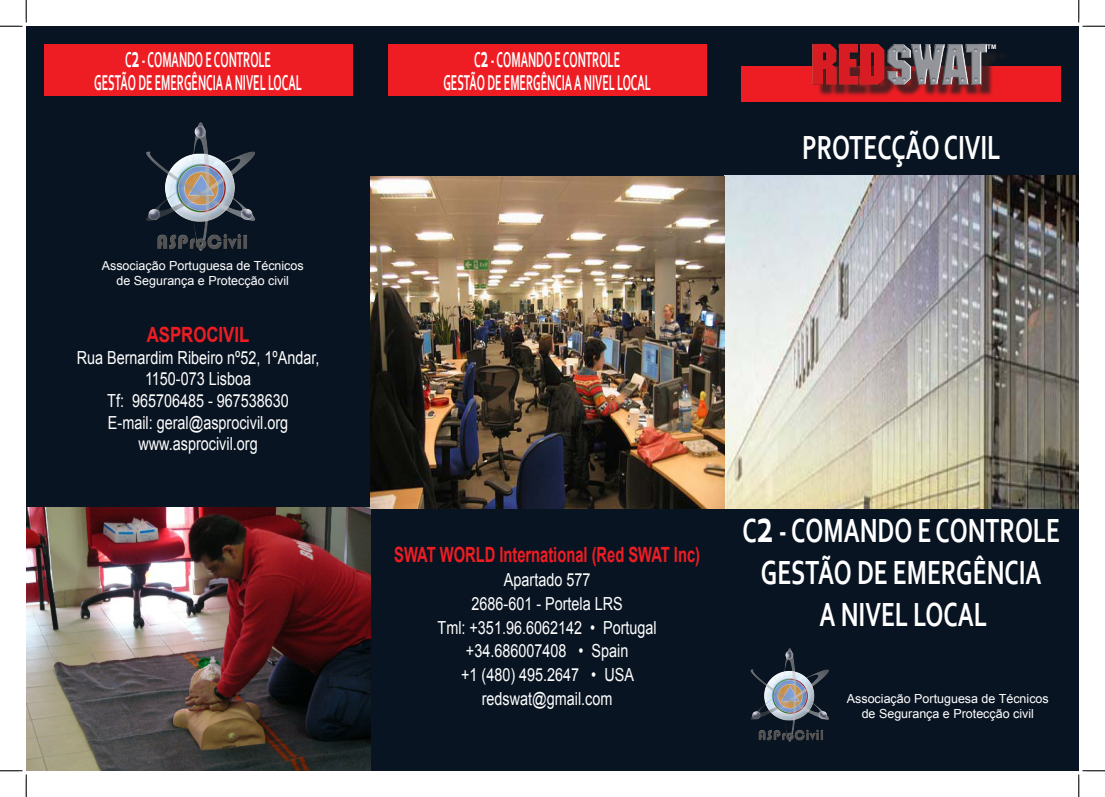
<style>
.page{position:relative;width:1105px;height:797px;background:#fff}
.page>*{position:absolute;margin:0;border:0;box-sizing:border-box;transform-origin:0 0}
.t1{font:700 35px "Corbel";color:#fff;scale:.7 1}
.t2{font:700 22.5px "Corbel";color:#fff;scale:.5 1}
.t3{font:700 21px "Arial";color:#ee1d23;scale:.7 1}
.t4{font:700 21px "Arial";color:#ee1d23;scale:.8 1}
.t5{font:18px "Arial";color:#fff;scale:.8 1}
.t6{font:12.5px "Arial";color:#fff}
.t7{font:700 6.25px "Arial";color:#fff}
.s1{font-size:31.25px}
.s2{font-size:48.75px}
</style>
<div class="page">
<div style="left:26px;top:26px;width:1053px;height:744px;background:#091422"></div>
<img style="left:724px;top:176px;width:355px;height:332px">
<img style="left:26px;top:508px;width:344px;height:262px">
<div style="left:742px;top:66px;width:319px;height:35px;background:#ee1d23"></div>
<div style="left:817px;top:49px;width:209px;height:55px;background:#231f20;opacity:.75"></div>
<img style="left:812px;top:44px;width:176px;height:41px">
<img style="left:371px;top:176px;width:353px;height:332px">
<div style="left:44px;top:44px;width:308px;height:52px;background:#ee1d23"></div>
<div style="left:388px;top:44px;width:319px;height:52px;background:#ee1d23"></div>
<img style="left:146px;top:122px;width:110px;height:129px">
<img style="left:750px;top:648px;width:79px;height:94px">
<svg style="left:0;top:0;width:27px;height:27px"></svg>
<svg style="left:0;top:770px;width:27px;height:27px"></svg>
<svg style="left:1078px;top:0;width:27px;height:27px"></svg>
<svg style="left:1078px;top:770px;width:27px;height:27px"></svg>
<p class="t2" style="left:125px;top:46px;width:293px">C<span class="s1">2</span> - COMANDO E CONTROLE</p>
<p class="t2" style="left:94px;top:68px;width:417px">GESTÃO DE EMERGÊNCIA A NIVEL LOCAL</p>
<p class="t6" style="left:102px;top:257px;width:203px">Associação Portuguesa de Técnicos</p>
<p class="t6" style="left:117px;top:272px;width:174px">de Segurança e Protecção civil</p>
<p class="t4" style="left:147px;top:321px;width:130px">ASPROCIVIL</p>
<p class="t5" style="left:77px;top:346px;width:305px">Rua Bernardim Ribeiro nº52, 1ºAndar,</p>
<p class="t5" style="left:145px;top:367px;width:134px">1150-073 Lisboa</p>
<p class="t5" style="left:107px;top:389px;width:229px">Tf: 965706485 - 967538630</p>
<p class="t5" style="left:108px;top:410px;width:227px">E-mail: geral@asprocivil.org</p>
<p class="t5" style="left:138px;top:432px;width:151px">www.asprocivil.org</p>
<p class="t2" style="left:474px;top:46px;width:293px">C<span class="s1">2</span> - COMANDO E CONTROLE</p>
<p class="t2" style="left:443px;top:68px;width:417px">GESTÃO DE EMERGÊNCIA A NIVEL LOCAL</p>
<p class="t7" style="left:987px;top:43px;width:11px">TM</p>
<p class="t1" style="left:802px;top:126px;width:285px">PROTECÇÃO CIVIL</p>
<p class="t3" style="left:394px;top:541px;width:438px">SWAT WORLD International (Red SWAT Inc)</p>
<p class="t5" style="left:504px;top:568px;width:110px">Apartado 577</p>
<p class="t5" style="left:471px;top:591px;width:191px">2686-601 - Portela LRS</p>
<p class="t5" style="left:438px;top:615px;width:275px">Tml: +351.96.6062142 • Portugal</p>
<p class="t5" style="left:466px;top:639px;width:204px">+34.686007408 • Spain</p>
<p class="t5" style="left:461px;top:663px;width:217px">+1 (480) 495.2647 • USA</p>
<p class="t5" style="left:482px;top:686px;width:165px">redswat@gmail.com</p>
<p class="t1" style="left:742px;top:509px;width:455px">C<span class="s2">2</span> - COMANDO E CONTROLE</p>
<p class="t1" style="left:761px;top:551px;width:403px">GESTÃO DE EMERGÊNCIA</p>
<p class="t1" style="left:820px;top:593px;width:240px">A NIVEL LOCAL</p>
<p class="t6" style="left:847px;top:690px;width:203px">Associação Portuguesa de Técnicos</p>
<p class="t6" style="left:862px;top:705px;width:174px">de Segurança e Protecção civil</p>
</div>
